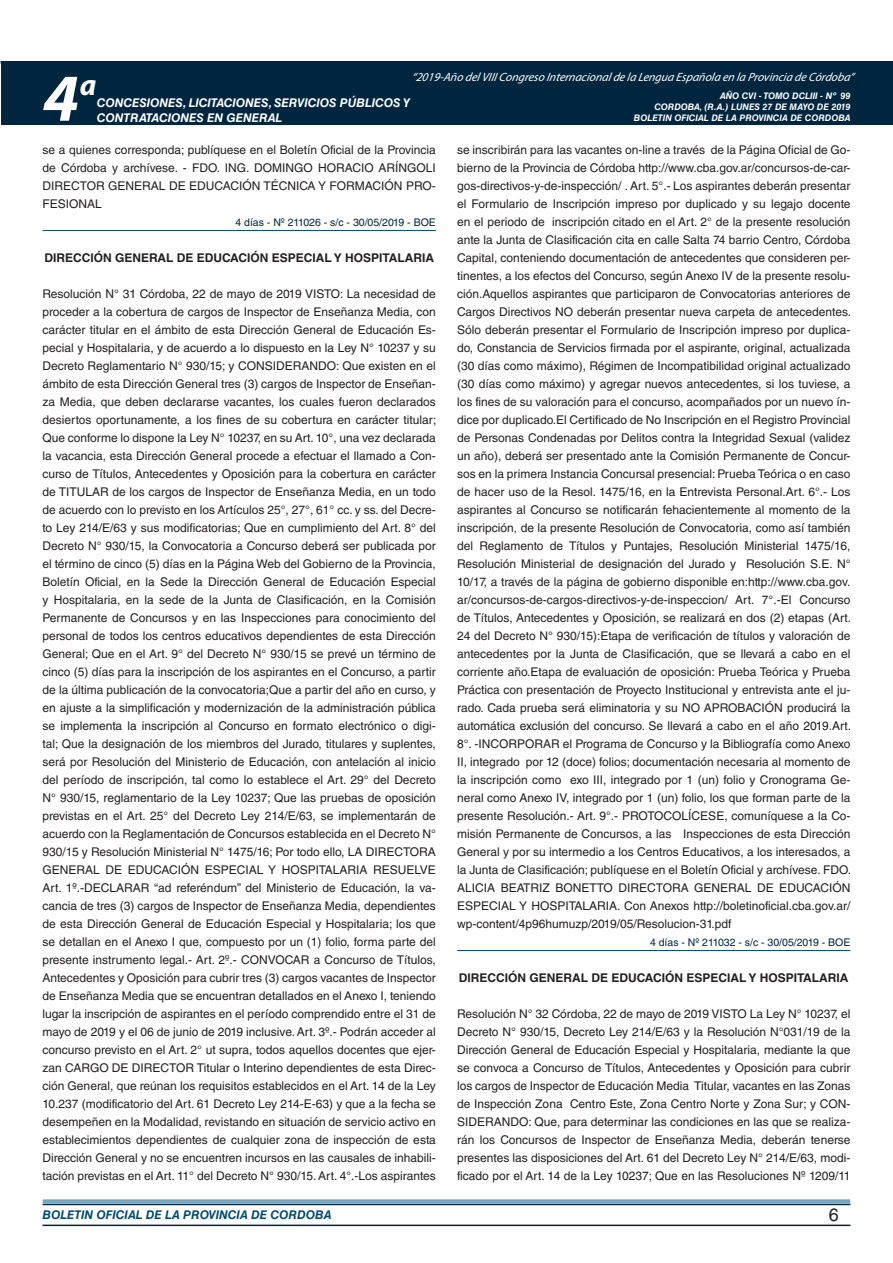
<style>
.page{position:relative;width:893px;height:1263px;background:#fff}
.page>*{position:absolute;margin:0;border:0;box-sizing:border-box;transform-origin:0 0}
.t1{font:italic 700 67.5px "Myriad Pro";color:#fff}
.t2{font:italic 700 30px "Myriad Pro";color:#fff}
.t3{font:18px "Helvetica LT Std";color:#231f20}
.t4{font:12px/18px "Helvetica LT Std";color:#231f20;text-align:justify}
.t5{font:700 12px "Helvetica LT Std";color:#231f20}
.t6{font:italic 12px "Myriad Pro";color:#fff}
.t7{font:italic 700 12px/14.4px "Helvetica LT Std";color:#fff}
.t8{font:italic 700 12px "Helvetica LT Std";color:#004b6c}
.t9{font:10.5px "Helvetica LT Std";color:#00263f}
.t10{font:italic 700 9px/10.8px "Helvetica LT Std";color:#fff;text-align:right}
</style>
<div class="page">
<hr style="left:43px;top:1224px;width:807px;height:2px;background:#00263f">
<div style="left:42px;top:1198px;width:809px;height:8px;background:#fff;opacity:.75"></div>
<div style="left:1px;top:61px;width:892px;height:64px;background:#00263f"></div>
<hr style="left:43px;top:230px;width:393px;height:1px;background:#004b6c">
<hr style="left:457px;top:950px;width:393px;height:1px;background:#004b6c">
<p class="t6" style="left:412px;top:70px;width:444px">“2019-Año delVIIICongreso Internacionalde la Lengua Esp añola en la Provincia de Córdoba”</p>
<h1 class="t1" style="left:43px;top:54px;width:38px">4</h1>
<h2 class="t2" style="left:80px;top:66px;width:18px">a</h2>
<p class="t10" style="left:654px;top:91px;width:198px">AÑO CVI - TOMO DCLIII - Nº 99<br>CORDOBA, (R.A.) LUNES 27 DE MAYO DE 2019</p>
<p class="t7" style="left:97px;top:96px;width:315px">CONCESIONES, LICITACIONES, SERVICIOS PÚBLICOS Y<br>CONTRATACIONES EN GENERAL</p>
<p class="t10" style="left:634px;top:112px;width:218px">BOLETIN OFICIAL DE LA PROVINCIA DE CORDOBA</p>
<p class="t4" style="left:43px;top:141px;width:395px">se a quienes corresponda; publíquese en el Boletín Oficial de la Provincia de Córdoba y archívese. - FDO. ING. DOMINGO HORACIO ARÍNGOLI DIRECTOR GENERAL DE EDUCACIÓN TÉCNICA Y FORMACIÓN PRO-FESIONAL</p>
<p class="t9" style="left:235px;top:216px;width:202px">4 días - Nº 211026 - s/c - 30/05/2019 - BOE</p>
<p class="t5" style="left:44px;top:250px;width:391px">DIRECCIÓN GENERAL DE EDUCACIÓN ESPECIAL Y HOSPITALARIA</p>
<p class="t4" style="left:43px;top:285px;width:395px">Resolución N° 31 Córdoba, 22 de mayo de 2019 VISTO: La necesidad de proceder a la cobertura de cargos de Inspector de Enseñanza Media, con carácter titular en el ámbito de esta Dirección General de Educación Es&shy;pecial y Hospitalaria, y de acuerdo a lo dispuesto en la Ley N° 10237 y su Decreto Reglamentario N° 930/15; y CONSIDERANDO: Que existen en el ámbito de esta Dirección General tres (3) cargos de Inspector de Enseñan&shy;za Media, que deben declararse vacantes, los cuales fueron declarados desiertos oportunamente, a los fines de su cobertura en carácter titular; Que conforme lo dispone la Ley N° 10237, en su Art. 10°, una vez declarada la vacancia, esta Dirección General procede a efectuar el llamado a Con&shy;curso de Títulos, Antecedentes y Oposición para la cobertura en carácter de TITULAR de los cargos de Inspector de Enseñanza Media, en un todo de acuerdo con lo previsto en los Artículos 25°, 27°, 61° cc. y ss. del Decre&shy;to Ley 214/E/63 y sus modificatorias; Que en cumplimiento del Art. 8° del Decreto N° 930/15, la Convocatoria a Concurso deberá ser publicada por el término de cinco (5) días en la Página Web del Gobierno de la Provincia, Boletín Oficial, en la Sede la Dirección General de Educación Especial y Hospitalaria, en la sede de la Junta de Clasificación, en la Comisión Permanente de Concursos y en las Inspecciones para conocimiento del personal de todos los centros educativos dependientes de esta Dirección General; Que en el Art. 9° del Decreto N° 930/15 se prevé un término de cinco (5) días para la inscripción de los aspirantes en el Concurso, a partir de la última publicación de la convocatoria;Que a partir del año en curso, y en ajuste a la simplificación y modernización de la administración pública se implementa la inscripción al Concurso en formato electrónico o digi&shy;tal; Que la designación de los miembros del Jurado, titulares y suplentes, será por Resolución del Ministerio de Educación, con antelación al inicio del período de inscripción, tal como lo establece el Art. 29° del Decreto N° 930/15, reglamentario de la Ley 10237; Que las pruebas de oposición previstas en el Art. 25° del Decreto Ley 214/E/63, se implementarán de acuerdo con la Reglamentación de Concursos establecida en el Decreto N° 930/15 y Resolución Ministerial N° 1475/16; Por todo ello, LA DIRECTORA GENERAL DE EDUCACIÓN ESPECIAL Y HOSPITALARIA RESUELVE Art. 1º.-DECLARAR “ad referéndum” del Ministerio de Educación, la va&shy;cancia de tres (3) cargos de Inspector de Enseñanza Media, dependientes de esta Dirección General de Educación Especial y Hospitalaria; los que se detallan en el Anexo I que, compuesto por un (1) folio, forma parte del presente instrumento legal.- Art. 2º.- CONVOCAR a Concurso de Títulos, Antecedentes y Oposición para cubrir tres (3) cargos vacantes de Inspector de Enseñanza Media que se encuentran detallados en el Anexo I, teniendo lugar la inscripción de aspirantes en el período comprendido entre el 31 de mayo de 2019 y el 06 de junio de 2019 inclusive. Art. 3º.- Podrán acceder al concurso previsto en el Art. 2° ut supra, todos aquellos docentes que ejer&shy;zan CARGO DE DIRECTOR Titular o Interino dependientes de esta Direc&shy;ción General, que reúnan los requisitos establecidos en el Art. 14 de la Ley 10.237 (modificatorio del Art. 61 Decreto Ley 214-E-63) y que a la fecha se desempeñen en la Modalidad, revistando en situación de servicio activo en establecimientos dependientes de cualquier zona de inspección de esta Dirección General y no se encuentren incursos en las causales de inhabili&shy;tación previstas en el Art. 11° del Decreto N° 930/15. Art. 4°.-Los aspirantes</p>
<p class="t4" style="left:457px;top:141px;width:396px">se inscribirán para las vacantes on-line a través de la Página Oficial de Go&shy;bierno de la Provincia de Córdoba http://www.cba.gov.ar/concursos-de-car&shy;gos-directivos-y-de-inspección/ . Art. 5°.- Los aspirantes deberán presentar el Formulario de Inscripción impreso por duplicado y su legajo docente en el periodo de inscripción citado en el Art. 2° de la presente resolución ante la Junta de Clasificación cita en calle Salta 74 barrio Centro, Córdoba Capital, conteniendo documentación de antecedentes que consideren per&shy;tinentes, a los efectos del Concurso, según Anexo IV de la presente resolu&shy;ción.Aquellos aspirantes que participaron de Convocatorias anteriores de Cargos Directivos NO deberán presentar nueva carpeta de antecedentes.<br>Sólo deberán presentar el Formulario de Inscripción impreso por duplica&shy;do, Constancia de Servicios firmada por el aspirante, original, actualizada (30 días como máximo), Régimen de Incompatibilidad original actualizado (30 días como máximo) y agregar nuevos antecedentes, si los tuviese, a los fines de su valoración para el concurso, acompañados por un nuevo ín&shy;dice por duplicado.El Certificado de No Inscripción en el Registro Provincial de Personas Condenadas por Delitos contra la Integridad Sexual (validez un año), deberá ser presentado ante la Comisión Permanente de Concur&shy;sos en la primera Instancia Concursal presencial: Prueba Teórica o en caso de hacer uso de la Resol. 1475/16, en la Entrevista Personal.Art. 6°.- Los aspirantes al Concurso se notificarán fehacientemente al momento de la inscripción, de la presente Resolución de Convocatoria, como así también del Reglamento de Títulos y Puntajes, Resolución Ministerial 1475/16, Resolución Ministerial de designación del Jurado y Resolución S.E. N° 10/17, a través de la página de gobierno disponible en:http://www.cba.gov. ar/concursos-de-cargos-directivos-y-de-inspeccion/ Art. 7°.-El Concurso de Títulos, Antecedentes y Oposición, se realizará en dos (2) etapas (Art.<br>24 del Decreto N° 930/15):Etapa de verificación de títulos y valoración de antecedentes por la Junta de Clasificación, que se llevará a cabo en el corriente año.Etapa de evaluación de oposición: Prueba Teórica y Prueba Práctica con presentación de Proyecto Institucional y entrevista ante el ju&shy;rado. Cada prueba será eliminatoria y su NO APROBACIÓN producirá la automática exclusión del concurso. Se llevará a cabo en el año 2019.Art.<br>8°. -INCORPORAR el Programa de Concurso y la Bibliografía como Anexo II, integrado por 12 (doce) folios; documentación necesaria al momento de la inscripción como exo III, integrado por 1 (un) folio y Cronograma Ge&shy;neral como Anexo IV, integrado por 1 (un) folio, los que forman parte de la presente Resolución.- Art. 9°.- PROTOCOLÍCESE, comuníquese a la Co&shy;misión Permanente de Concursos, a las Inspecciones de esta Dirección General y por su intermedio a los Centros Educativos, a los interesados, a la Junta de Clasificación; publíquese en el Boletín Oficial y archívese. FDO.<br>ALICIA BEATRIZ BONETTO DIRECTORA GENERAL DE EDUCACIÓN ESPECIAL Y HOSPITALARIA. Con Anexos http://boletinoficial.cba.gov.ar/ wp-content/4p96humuzp/2019/05/Resolucion-31.pdf</p>
<p class="t9" style="left:650px;top:936px;width:202px">4 días - Nº 211032 - s/c - 30/05/2019 - BOE</p>
<p class="t5" style="left:459px;top:970px;width:391px">DIRECCIÓN GENERAL DE EDUCACIÓN ESPECIAL Y HOSPITALARIA</p>
<p class="t4" style="left:457px;top:1005px;width:395px">Resolución N° 32 Córdoba, 22 de mayo de 2019 VISTO La Ley N° 10237, el Decreto N° 930/15, Decreto Ley 214/E/63 y la Resolución N°031/19 de la Dirección General de Educación Especial y Hospitalaria, mediante la que se convoca a Concurso de Títulos, Antecedentes y Oposición para cubrir los cargos de Inspector de Educación Media Titular, vacantes en las Zonas de Inspección Zona Centro Este, Zona Centro Norte y Zona Sur; y CON-SIDERANDO: Que, para determinar las condiciones en las que se realiza&shy;rán los Concursos de Inspector de Enseñanza Media, deberán tenerse presentes las disposiciones del Art. 61 del Decreto Ley N° 214/E/63, modi&shy;ficado por el Art. 14 de la Ley 10237; Que en las Resoluciones Nº 1209/11</p>
<p class="t8" style="left:43px;top:1208px;width:290px">BOLETIN OFICIAL DE LA PROVINCIA DE CORDOBA</p>
<h3 class="t3" style="left:829px;top:1204px;width:12px">6</h3>
</div>
